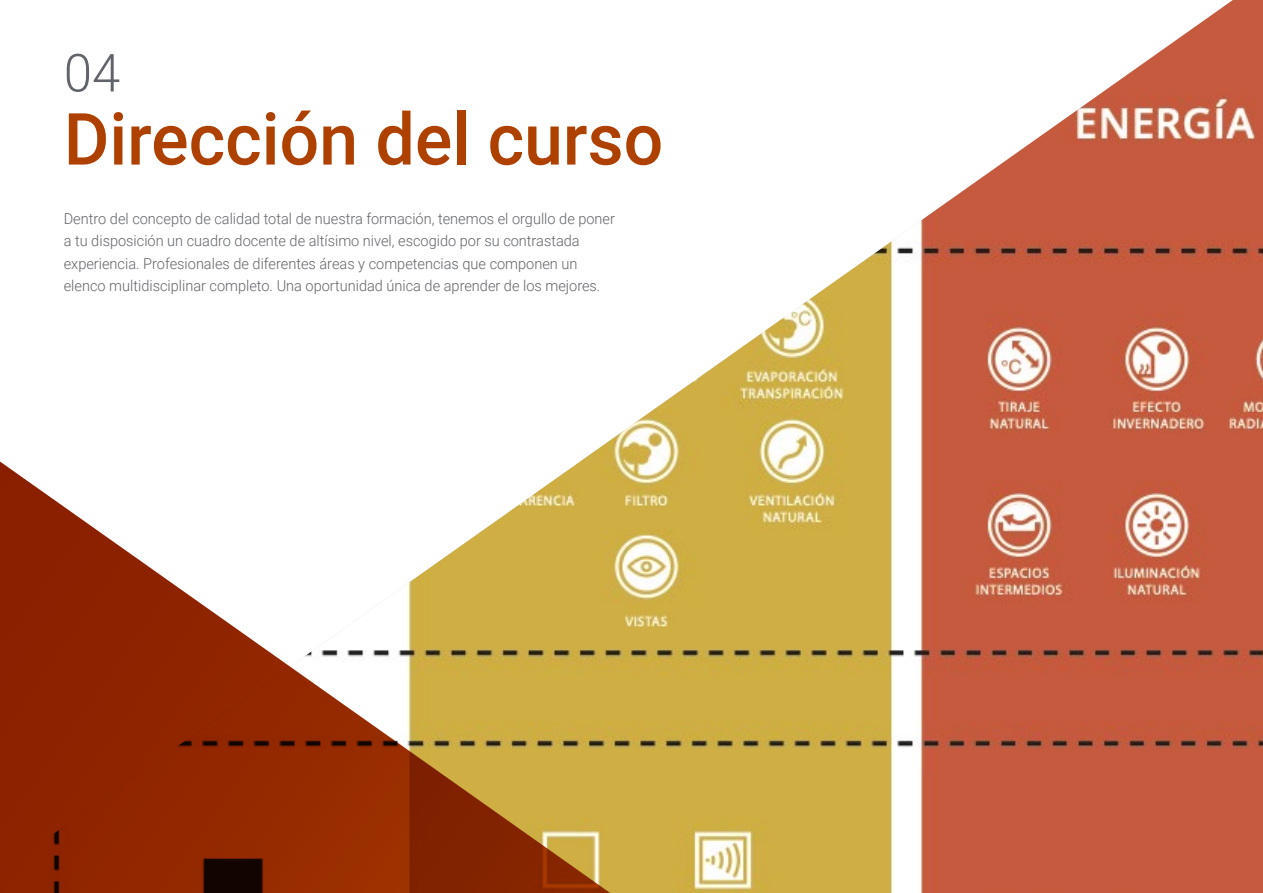
<style>
.page{position:relative;width:1263px;height:893px;background:#fff}
.page>*{position:absolute;margin:0;border:0;box-sizing:border-box;transform-origin:0 0}
.t1{font:500 72px "Roboto";color:#ae4000}
.t2{font:300 52.5px "Roboto";color:#61646a}
.t3{font:300 15px/22.5px "Roboto";color:#61646a}
</style>
<div class="page">
<img style="left:602px;top:0;width:661px;height:893px">
<svg style="left:0;top:446px;width:640px;height:447px"></svg>
<h2 class="t2" style="left:64px;top:36px;width:58px">04</h2>
<h1 class="t1" style="left:64px;top:89px;width:601px">Dirección del curso</h1>
<p class="t3" style="left:64px;top:207px;width:553px">Dentro del concepto de calidad total de nuestra formación, tenemos el orgullo de poner a tu disposición un cuadro docente de altísimo nivel, escogido por su contrastada experiencia. Profesionales de diferentes áreas y competencias que componen un elenco multidisciplinar completo. Una oportunidad única de aprender de los mejores.</p>
</div>
